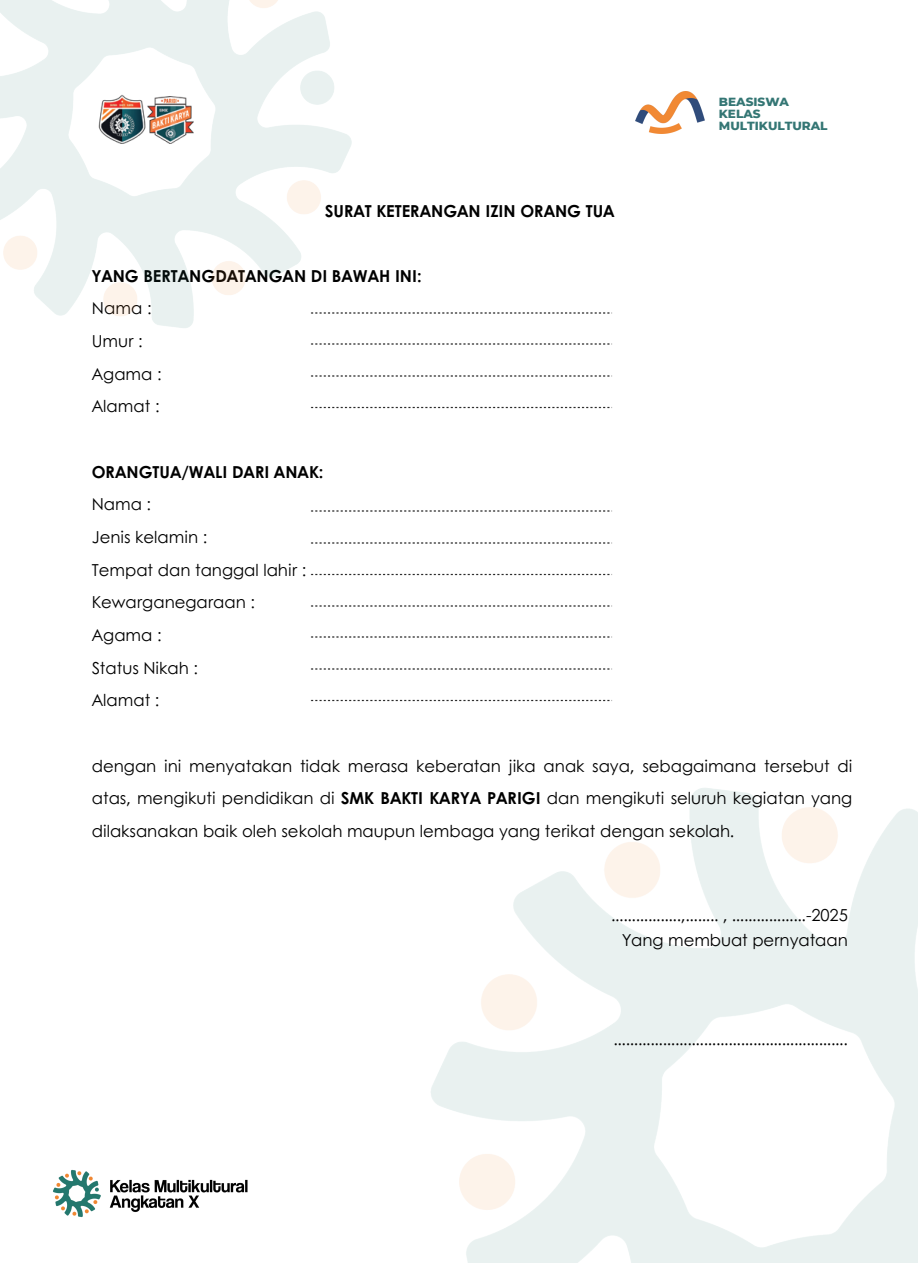
<style>
.page{position:relative;width:918px;height:1263px;background:#fff}
.page>*{position:absolute;margin:0;border:0;box-sizing:border-box;transform-origin:0 0}
.t1{font:16.5px/32.7px "Century Gothic";color:#000;text-align:justify}
.t2{font:700 16.5px "Century Gothic";color:#000}
.t3{font:800 12px/11.6px "Montserrat";color:#347674}
.s1{font-weight:700}
</style>
<div class="page">
<img style="left:392px;top:312px;width:220px;height:2px">
<img style="left:392px;top:343px;width:220px;height:2px">
<img style="left:392px;top:375px;width:220px;height:2px">
<img style="left:310px;top:406px;width:303px;height:3px">
<img style="left:311px;top:510px;width:301px;height:2px">
<img style="left:311px;top:542px;width:301px;height:2px">
<img style="left:310px;top:573px;width:303px;height:3px">
<img style="left:311px;top:605px;width:301px;height:2px">
<img style="left:311px;top:636px;width:301px;height:2px">
<img style="left:311px;top:668px;width:301px;height:2px">
<img style="left:310px;top:699px;width:303px;height:3px">
<img style="left:0;top:0;width:392px;height:377px">
<img style="left:636px;top:92px;width:69px;height:41px">
<img style="left:152px;top:96px;width:42px;height:47px">
<img style="left:92px;top:92px;width:60px;height:55px">
<img style="left:53px;top:1169px;width:195px;height:49px">
<p class="t2" style="left:325px;top:198px;width:291px">SURAT KETERANGAN IZIN ORANG TUA</p>
<p class="t2" style="left:92px;top:263px;width:331px">YANG BERTANGDATANGAN DI BAWAH INI:</p>
<p class="t1" style="left:92px;top:291px;width:61px">Nama :</p>
<p class="t1" style="left:92px;top:324px;width:53px">Umur :</p>
<h1 class="t1" style="left:92px;top:356px;width:71px">Agama :</h1>
<p class="t1" style="left:92px;top:389px;width:69px">Alamat :</p>
<p class="t2" style="left:92px;top:459px;width:233px">ORANGTUA/WALI DARI ANAK:</p>
<p class="t1" style="left:92px;top:487px;width:61px">Nama :</p>
<p class="t1" style="left:92px;top:520px;width:117px">Jenis kelamin :</p>
<p class="t1" style="left:92px;top:552px;width:216px">Tempat dan tanggal lahir :</p>
<p class="t1" style="left:92px;top:585px;width:165px">Kewarganegaraan :</p>
<p class="t1" style="left:92px;top:617px;width:71px">Agama :</p>
<p class="t1" style="left:92px;top:650px;width:108px">Status Nikah :</p>
<p class="t1" style="left:92px;top:683px;width:69px">Alamat :</p>
<p class="t3" style="left:719px;top:96px;width:110px">BEASISWA<br>KELAS<br>MULTIKULTURAL</p>
<p class="t1" style="left:92px;top:748px;width:762px">dengan ini menyatakan tidak merasa keberatan jika anak saya, sebagaimana tersebut di atas, mengikuti pendidikan di <span class="s1">SMK BAKTI KARYA PARIGI</span> dan mengikuti seluruh kegiatan yang dilaksanakan baik oleh sekolah maupun lembaga yang terikat dengan sekolah.</p>
<p class="t1" style="left:611px;top:898px;width:238px">.................,........ , ..................-2025</p>
<p class="t1" style="left:622px;top:922px;width:227px">Yang membuat pernyataan</p>
<p class="t1" style="left:614px;top:1021px;width:236px">.........................................................</p>
</div>
